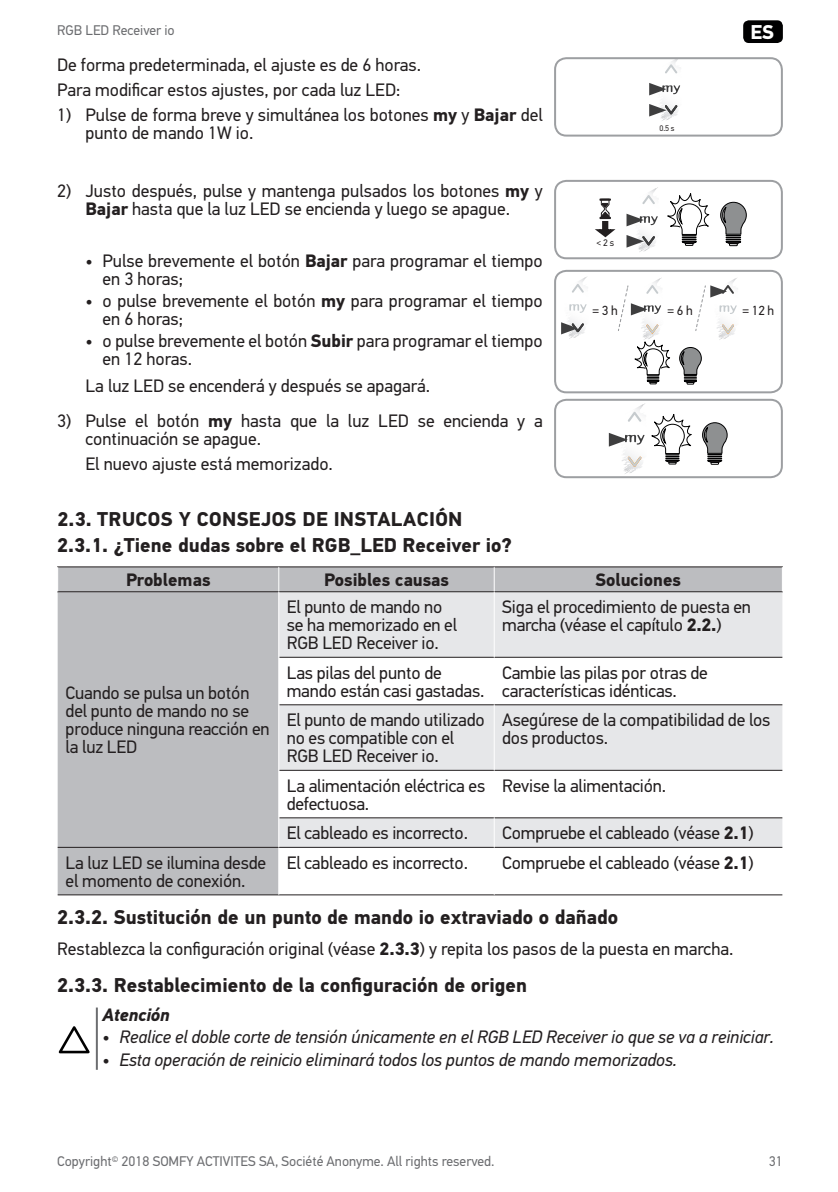
<style>
.page{position:relative;width:838px;height:1192px;background:#fff}
.page>*{position:absolute;margin:0;border:0;box-sizing:border-box;transform-origin:0 0}
.t1{font:700 20px/25.6px "PF Din Text Pro";color:#231f20}
.t2{font:700 20px "PF Din Text Pro";color:#fff}
.t3{font:18px/18px "PF Din Text Pro";letter-spacing:-.01em;color:#231f20}
.t4{font:italic 18px "PF Din Text Pro";letter-spacing:-.005em;color:#231f20}
.t5{font:700 18px "PF Din Text Pro";color:#231f20}
.t6{font:italic 700 18px "PF Din Text Pro";letter-spacing:-.005em;color:#231f20}
.t7{font:14px "PF Din Text Pro";color:#6c6d70}
.t8{font:13.2px "PF Din Text Pro";color:#231f20}
.t9{font:9.6px "PF Din Text Pro";color:#231f20}
.t10{font:8px "PF Din Text Pro";color:#231f20}
.s1{font-weight:700}
</style>
<div class="page">
<div style="left:743px;top:20px;width:40px;height:23px;background:#000001;border-radius:6px"></div>
<div style="left:58px;top:592px;width:220px;height:302px;background:#bcbdc0"></div>
<svg style="left:279px;top:592px;width:503px;height:255px;fill:#e6e7e9"></svg>
<hr style="left:57px;top:566px;width:222px;height:1px;background:#231f20">
<hr style="left:279px;top:566px;width:215px;height:1px;background:#231f20">
<hr style="left:494px;top:566px;width:289px;height:1px;background:#231f20">
<hr style="left:279px;top:657px;width:215px;height:1px;background:#231f20">
<hr style="left:494px;top:657px;width:288px;height:1px;background:#231f20">
<hr style="left:279px;top:704px;width:215px;height:1px;background:#231f20">
<hr style="left:494px;top:704px;width:288px;height:1px;background:#231f20">
<hr style="left:279px;top:770px;width:215px;height:1px;background:#231f20">
<hr style="left:494px;top:770px;width:288px;height:1px;background:#231f20">
<hr style="left:279px;top:817px;width:215px;height:1px;background:#231f20">
<hr style="left:494px;top:817px;width:288px;height:1px;background:#231f20">
<hr style="left:58px;top:847px;width:221px;height:1px;background:#231f20">
<hr style="left:279px;top:847px;width:215px;height:1px;background:#231f20">
<hr style="left:494px;top:847px;width:288px;height:1px;background:#231f20">
<hr style="left:58px;top:894px;width:221px;height:1px;background:#231f20">
<hr style="left:279px;top:894px;width:215px;height:1px;background:#231f20">
<hr style="left:494px;top:894px;width:288px;height:1px;background:#231f20">
<svg style="left:57px;top:567px;width:726px;height:25px;background:#b5b6b9"></svg>
<hr style="left:494px;top:592px;width:1px;height:65px;background:#fff">
<hr style="left:494px;top:657px;width:1px;height:47px;background:#fff">
<hr style="left:494px;top:705px;width:1px;height:65px;background:#fff">
<hr style="left:494px;top:770px;width:1px;height:47px;background:#fff">
<svg style="left:278px;top:818px;width:1px;height:29px"></svg>
<svg style="left:494px;top:818px;width:1px;height:29px"></svg>
<hr style="left:278px;top:847px;width:1px;height:47px;background:#fff">
<hr style="left:494px;top:847px;width:1px;height:47px;background:#fff">
<hr style="left:96px;top:1007px;width:2px;height:62px;background:#6c6d70">
<svg style="left:595px;top:198px;width:21px;height:40px"></svg>
<svg style="left:667px;top:193px;width:80px;height:53px"></svg>
<svg style="left:626px;top:188px;width:32px;height:39px"></svg>
<svg style="left:626px;top:235px;width:29px;height:13px"></svg>
<div style="left:554px;top:180px;width:229px;height:79px;border:2px solid #9d9fa2;border-radius:11px"></div>
<svg style="left:561px;top:277px;width:26px;height:60px"></svg>
<svg style="left:618px;top:278px;width:119px;height:106px"></svg>
<div style="left:554px;top:270px;width:229px;height:123px;border:2px solid #9d9fa2;border-radius:11px"></div>
<svg style="left:609px;top:404px;width:119px;height:67px"></svg>
<div style="left:554px;top:399px;width:229px;height:79px;border:2px solid #9d9fa2;border-radius:11px"></div>
<svg style="left:58px;top:1026px;width:32px;height:28px"></svg>
<svg style="left:649px;top:60px;width:31px;height:36px"></svg>
<svg style="left:649px;top:104px;width:28px;height:12px"></svg>
<div style="left:554px;top:57px;width:229px;height:80px;border:2px solid #9d9fa2;border-radius:11px"></div>
<p class="t7" style="left:57px;top:22px;width:119px">RGB LED Receiver io</p>
<p class="t2" style="left:750px;top:20px;width:25px">ES</p>
<p class="t3" style="left:57px;top:52px;width:366px;line-height:25px">De forma predeterminada, el ajuste es de 6 horas.<br>Para modificar estos ajustes, por cada luz LED:</p>
<p class="t3" style="left:86px;top:106px;width:459px;text-indent:-28px">1) Pulse de forma breve y simultánea los botones <span class="s1">my</span> y <span class="s1">Bajar</span> del punto de mando 1W io.</p>
<p class="t10" style="left:659px;top:124px;width:17px">0.5 s</p>
<p class="t3" style="left:57px;top:182px;width:487px;text-align:center">2) Justo después, pulse y mantenga pulsados los botones <span class="s1">my</span> y<br><span class="s1">Bajar</span> hasta que la luz LED se encienda y luego se apague.</p>
<p class="t3" style="left:103px;top:252px;width:442px;text-indent:-17px">• Pulse brevemente el botón <span class="s1">Bajar</span> para programar el tiempo en 3 horas;</p>
<p class="t3" style="left:103px;top:292px;width:442px;text-indent:-17px">• o pulse brevemente el botón <span class="s1">my</span> para programar el tiempo en 6 horas;</p>
<p class="t3" style="left:103px;top:332px;width:442px;text-indent:-17px">• o pulse brevemente el botón <span class="s1">Subir</span> para programar el tiempo en 12 horas.</p>
<p class="t3" style="left:86px;top:377px;width:346px">La luz LED se encenderá y después se apagará.</p>
<p class="t3" style="left:86px;top:412px;width:459px;text-indent:-28px">3) Pulse el botón <span class="s1">my</span> hasta que la luz LED se encienda y a continuación se apague.</p>
<p class="t3" style="left:86px;top:455px;width:249px">El nuevo ajuste está memorizado.</p>
<p class="t1" style="left:57px;top:506px;width:456px">2.3. TRUCOS Y CONSEJOS DE INSTALACIÓN<br>2.3.1. ¿Tiene dudas sobre el RGB_LED Receiver io?</p>
<p class="t5" style="left:126px;top:569px;width:86px">Problemas</p>
<p class="t5" style="left:324px;top:569px;width:126px">Posibles causas</p>
<p class="t5" style="left:596px;top:569px;width:87px">Soluciones</p>
<p class="t9" style="left:596px;top:237px;width:19px">&lt; 2 s</p>
<p class="t8" style="left:593px;top:302px;width:27px">= 3 h</p>
<p class="t8" style="left:667px;top:302px;width:27px">= 6 h</p>
<p class="t8" style="left:743px;top:302px;width:33px">= 12 h</p>
<p class="t3" style="left:66px;top:684px;width:205px">Cuando se pulsa un botón del punto de mando no se produce ninguna reacción en la luz LED</p>
<p class="t3" style="left:287px;top:598px;width:172px">El punto de mando no se ha memorizado en el<br>RGB LED Receiver io.</p>
<p class="t3" style="left:502px;top:598px;width:250px">Siga el procedimiento de puesta en marcha (véase el capítulo <span class="s1">2.2.</span>)</p>
<p class="t3" style="left:287px;top:663px;width:199px">Las pilas del punto de mando están casi gastadas.</p>
<p class="t3" style="left:502px;top:663px;width:207px">Cambie las pilas por otras de características idénticas.</p>
<p class="t3" style="left:287px;top:711px;width:199px">El punto de mando utilizado no es compatible con el<br>RGB LED Receiver io.</p>
<p class="t3" style="left:502px;top:711px;width:270px">Asegúrese de la compatibilidad de los dos productos.</p>
<p class="t3" style="left:287px;top:776px;width:200px">La alimentación eléctrica es defectuosa.</p>
<p class="t3" style="left:502px;top:776px;width:165px">Revise la alimentación.</p>
<p class="t3" style="left:287px;top:824px;width:183px">El cableado es incorrecto.</p>
<p class="t3" style="left:502px;top:824px;width:253px">Compruebe el cableado (véase <span class="s1">2.1</span>)</p>
<p class="t3" style="left:66px;top:854px;width:202px">La luz LED se ilumina desde el momento de conexión.</p>
<p class="t3" style="left:287px;top:854px;width:183px">El cableado es incorrecto.</p>
<p class="t3" style="left:502px;top:854px;width:253px">Compruebe el cableado (véase <span class="s1">2.1</span>)</p>
<p class="t1" style="left:57px;top:905px;width:562px">2.3.2. Sustitución de un punto de mando io extraviado o dañado</p>
<p class="t3" style="left:57px;top:940px;width:678px">Restablezca la configuración original (véase <span class="s1">2.3.3</span>) y repita los pasos de la puesta en marcha.</p>
<p class="t1" style="left:57px;top:972px;width:472px">2.3.3. Restablecimiento de la configuración de origen</p>
<p class="t6" style="left:103px;top:1003px;width:69px">Atención</p>
<p class="t4" style="left:103px;top:1026px;width:673px">• Realice el doble corte de tensión únicamente en el RGB LED Receiver io que se va a reiniciar.</p>
<p class="t4" style="left:103px;top:1048px;width:576px">• Esta operación de reinicio eliminará todos los puntos de mando memorizados.</p>
<p class="t7" style="left:57px;top:1153px;width:439px">Copyright<sup>©</sup> 2018 SOMFY ACTIVITES SA, Société Anonyme. All rights reserved.</p>
<p class="t7" style="left:769px;top:1153px;width:15px">31</p>
</div>
